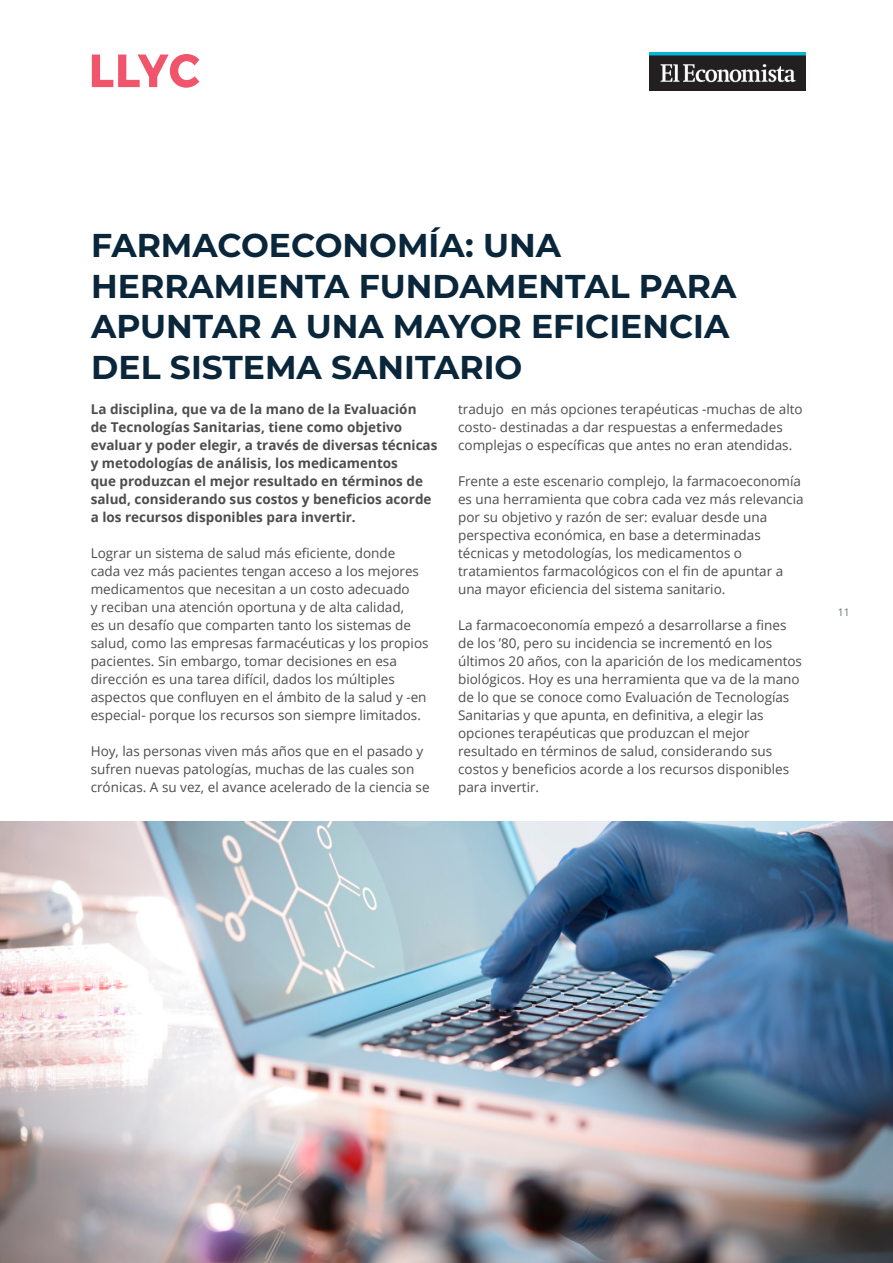
<style>
.page{position:relative;width:893px;height:1263px;background:#fff}
.page>*{position:absolute;margin:0;border:0;box-sizing:border-box;transform-origin:0 0}
.TITULO_ARTICULO{font:700 33px/40.5px "Montserrat";color:#0a263b}
.Cuerpo_A{font:13.5px/18px "Open Sans";color:#4d4d4d}
.Cuerpo_A-2{font:700 13.5px/18px "Open Sans";color:#4d4d4d}
.t1{font:10.5px "Open Sans";color:#6d7475}
</style>
<div class="page">
<svg style="left:92px;top:54px;width:107px;height:34px"></svg>
<img style="left:0;top:821px;width:893px;height:442px">
<img style="left:651px;top:52px;width:154px;height:39px">
<p class="TITULO_ARTICULO" style="left:91px;top:224px;width:647px">FARMACOECONOMÍA: UNA<br>HERRAMIENTA FUNDAMENTAL PARA<br>APUNTAR A UNA MAYOR EFICIENCIA<br>DEL SISTEMA SANITARIO</p>
<p class="Cuerpo_A-2" style="left:91px;top:400px;width:348px">La disciplina, que va de la mano de la Evaluación<br>de Tecnologías Sanitarias, tiene como objetivo evaluar y poder elegir, a través de diversas técnicas y metodologías de análisis, los medicamentos<br>que produzcan el mejor resultado en términos de salud, considerando sus costos y beneficios acorde a los recursos disponibles para invertir.</p>
<p class="Cuerpo_A" style="left:91px;top:544px;width:339px">Lograr un sistema de salud más eficiente, donde<br>cada vez más pacientes tengan acceso a los mejores medicamentos que necesitan a un costo adecuado<br>y reciban una atención oportuna y de alta calidad,<br>es un desafío que comparten tanto los sistemas de salud, como las empresas farmacéuticas y los propios pacientes. Sin embargo, tomar decisiones en esa dirección es una tarea difícil, dados los múltiples aspectos que confluyen en el ámbito de la salud y -en especial- porque los recursos son siempre limitados.</p>
<p class="Cuerpo_A" style="left:91px;top:742px;width:340px">Hoy, las personas viven más años que en el pasado y sufren nuevas patologías, muchas de las cuales son crónicas. A su vez, el avance acelerado de la ciencia se</p>
<p class="Cuerpo_A" style="left:458px;top:400px;width:346px">tradujo en más opciones terapéuticas -muchas de alto costo- destinadas a dar respuestas a enfermedades complejas o específicas que antes no eran atendidas.</p>
<p class="Cuerpo_A" style="left:458px;top:472px;width:347px">Frente a este escenario complejo, la farmacoeconomía es una herramienta que cobra cada vez más relevancia por su objetivo y razón de ser: evaluar desde una perspectiva económica, en base a determinadas técnicas y metodologías, los medicamentos o tratamientos farmacológicos con el fin de apuntar a una mayor eficiencia del sistema sanitario.</p>
<p class="Cuerpo_A" style="left:458px;top:616px;width:345px">La farmacoeconomía empezó a desarrollarse a fines de los ’80, pero su incidencia se incrementó en los últimos 20 años, con la aparición de los medicamentos biológicos. Hoy es una herramienta que va de la mano de lo que se conoce como Evaluación de Tecnologías Sanitarias y que apunta, en definitiva, a elegir las opciones terapéuticas que produzcan el mejor resultado en términos de salud, considerando sus costos y beneficios acorde a los recursos disponibles para invertir.</p>
<p class="t1" style="left:838px;top:605px;width:14px">11</p>
</div>
